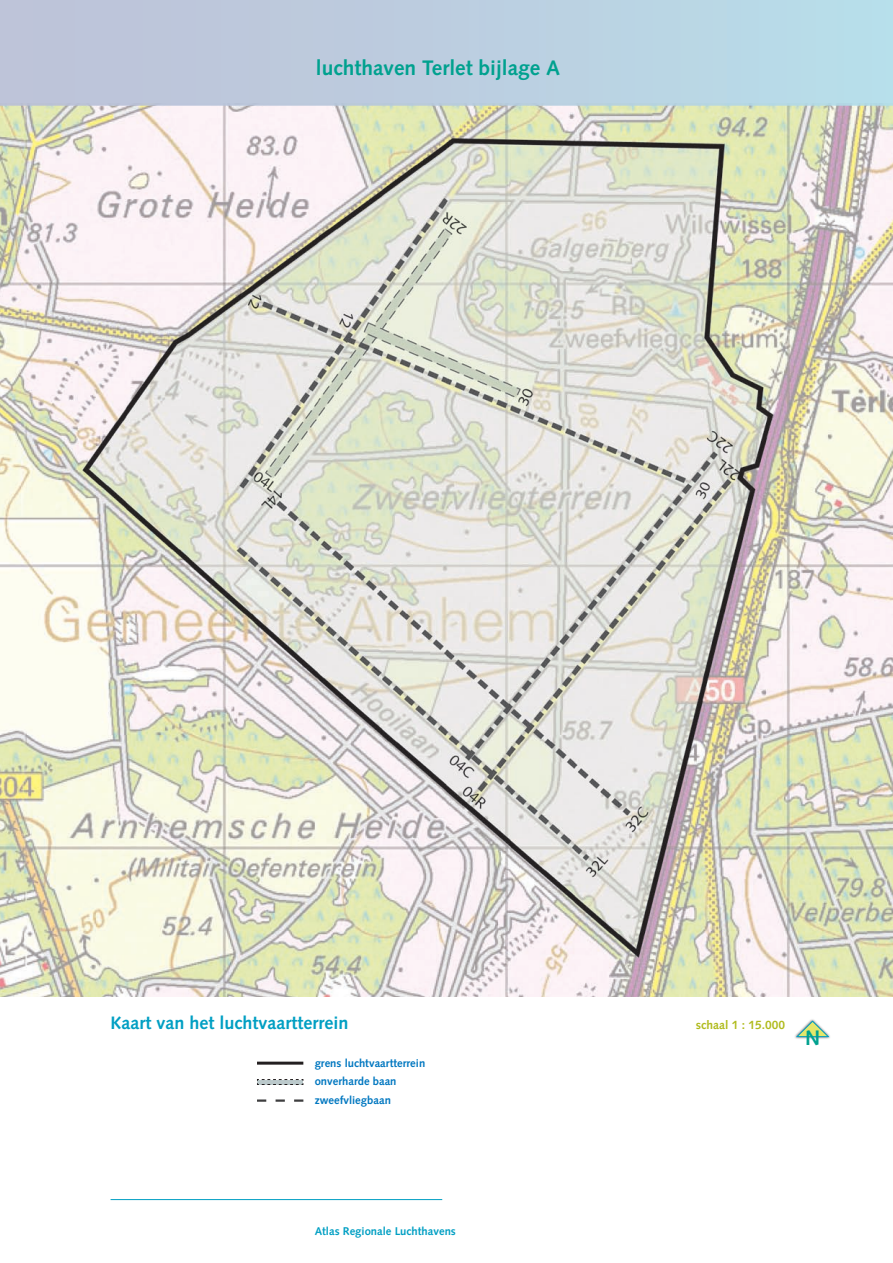
<style>
.page{position:relative;width:893px;height:1263px;background:#fff}
.page>*{position:absolute;margin:0;border:0;box-sizing:border-box;transform-origin:0 0}
._3_kaart_naam{font:700 21px "Syntax";color:#00a18f}
.titel_deelkaart{font:700 18px "Syntax";color:#009fc3}
.schaal{font:700 12px "Syntax";color:#b0bb1d}
.legenda{font:700 11.25px "Syntax";color:#0077c0}
.t1{font:700 11.25px "Syntax";color:#009fc3}
</style>
<div class="page">
<img style="left:0;top:106px;width:893px;height:890px">
<hr style="left:111px;top:1199px;width:331px;height:1px;background:#009fc3">
<svg style="left:0;top:0;width:892px;height:106px;background:#bbcee0"></svg>
<hr style="left:892px;top:0;width:1px;height:106px;background:#b7e0eb">
<hr style="left:257px;top:1062px;width:46px;height:3px;background:#231f20">
<svg style="left:257px;top:1079px;width:47px;height:6px"></svg>
<svg style="left:257px;top:1099px;width:46px;height:3px"></svg>
<div style="left:794px;top:1018px;width:37px;height:21px;background:#231f20;opacity:.75"></div>
<svg style="left:795px;top:1020px;width:35px;height:17px"></svg>
<p class="_3_kaart_naam" style="left:316px;top:56px;width:246px">luchthaven Terlet bijlage A</p>
<p class="titel_deelkaart" style="left:111px;top:1012px;width:239px">Kaart van het luchtvaartterrein</p>
<p class="legenda" style="left:315px;top:1056px;width:112px">grens luchtvaartterrein</p>
<p class="legenda" style="left:315px;top:1075px;width:83px">onverharde baan</p>
<p class="legenda" style="left:315px;top:1093px;width:78px">zweefvliegbaan</p>
<p class="t1" style="left:315px;top:1224px;width:143px">Atlas Regionale Luchthavens</p>
<p class="schaal" style="left:696px;top:1018px;width:91px">schaal 1 : 15.000</p>
<h1 class="_3_kaart_naam" style="left:805px;top:1026px;width:17px">N</h1>
</div>
